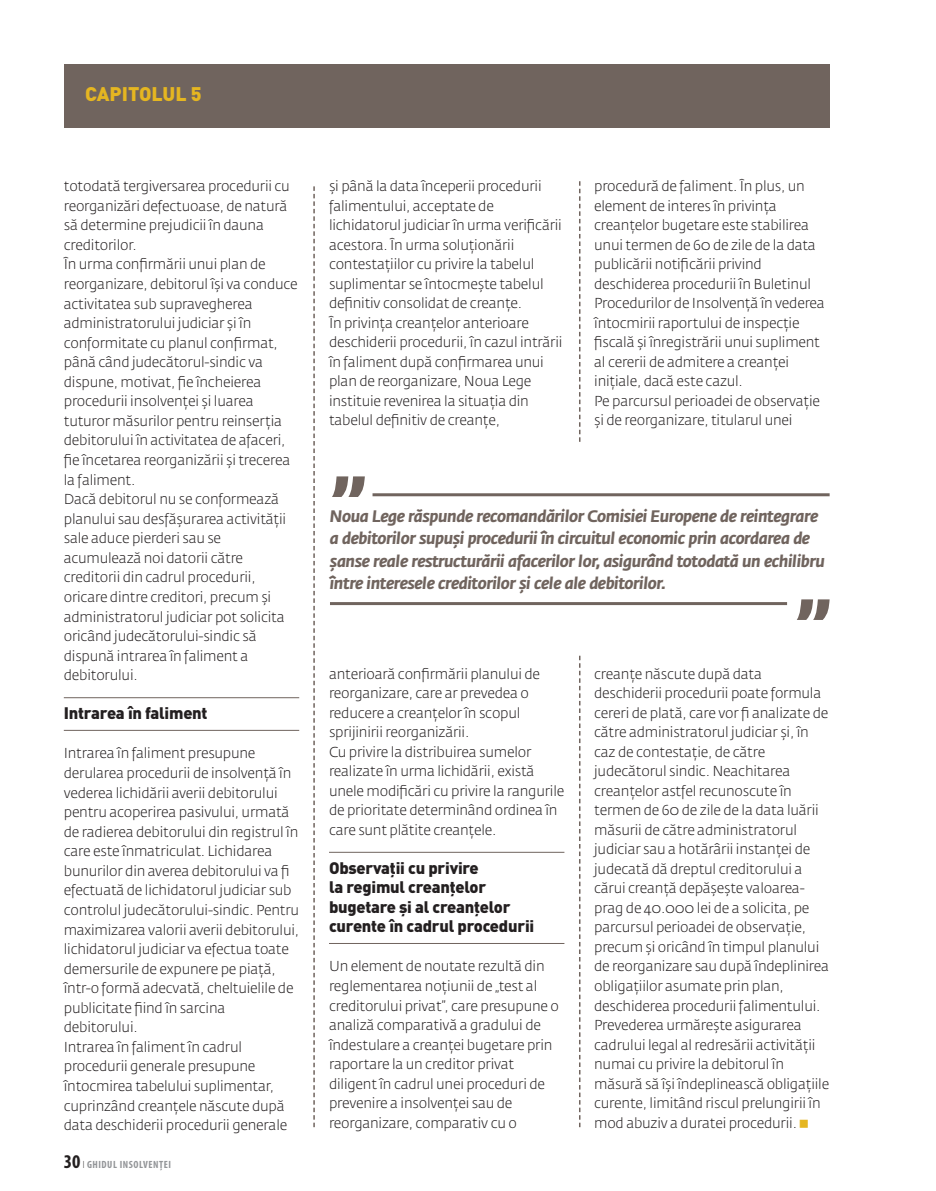
<style>
.page{position:relative;width:936px;height:1191px;background:#fff}
.page>*{position:absolute;margin:0;border:0;box-sizing:border-box;transform-origin:0 0}
.t1{font:900 19.5px "DIN Pro";color:#e5b621}
.t2{font:italic 700 16.5px/22.5px "Fedra Sans Std";letter-spacing:-.025em;color:#70645e}
.t3{font:900 16.5px/19.5px "DIN Pro";letter-spacing:-.015em;color:#231f20}
.t4{font:300 14.25px/19.5px "Fedra Sans Std";letter-spacing:-.015em;color:#231f20}
.t5{font:700 condensed 10.5px "Myriad Pro";letter-spacing:.05em;color:#939598}
.s1{font-size:19.5px;color:#231f20}
.s2{font-weight:400;color:#231f20}
</style>
<div class="page">
<hr style="left:64px;top:697px;width:235px;height:1px;background:#70645e">
<hr style="left:64px;top:730px;width:235px;height:1px;background:#70645e">
<hr style="left:329px;top:852px;width:235px;height:1px;background:#70645e">
<hr style="left:329px;top:943px;width:235px;height:1px;background:#70645e">
<div style="left:64px;top:64px;width:765px;height:64px;background:#70645e"></div>
<svg style="left:313px;top:186px;width:2px;height:941px"></svg>
<svg style="left:579px;top:181px;width:1px;height:946px"></svg>
<div style="left:330px;top:443px;width:499px;height:212px;background:#fff"></div>
<hr style="left:372px;top:493px;width:457px;height:3px;background:#70645e">
<hr style="left:330px;top:602px;width:457px;height:3px;background:#70645e">
<svg style="left:332px;top:476px;width:33px;height:21px"></svg>
<svg style="left:797px;top:599px;width:32px;height:21px"></svg>
<h1 class="t1" style="left:85px;top:87px;width:118px">caPitolul 5</h1>
<p class="t4" style="left:64px;top:178px;width:235px">totodată tergiversarea procedurii cu reorganizări defectuoase, de natură să determine prejudicii în dauna creditorilor.<br>În urma confirmării unui plan de reorganizare, debitorul îşi va conduce activitatea sub supravegherea administratorului judiciar şi în conformitate cu planul confirmat, până când judecătorul-sindic va dispune, motivat, fie încheierea procedurii insolvenţei şi luarea tuturor măsurilor pentru reinserţia debitorului în activitatea de afaceri, fie încetarea reorganizării şi trecerea la faliment.<br>Dacă debitorul nu se conformează planului sau desfăşurarea activităţii sale aduce pierderi sau se acumulează noi datorii către creditorii din cadrul procedurii, oricare dintre creditori, precum şi administratorul judiciar pot solicita oricând judecătorului-sindic să dispună intrarea în faliment a debitorului.</p>
<p class="t3" style="left:64px;top:705px;width:145px">intrarea în faliment</p>
<p class="t4" style="left:64px;top:745px;width:237px">Intrarea în faliment presupune derularea procedurii de insolvenţă în vederea lichidării averii debitorului pentru acoperirea pasivului, urmată de radierea debitorului din registrul în care este înmatriculat. Lichidarea bunurilor din averea debitorului va fi efectuată de lichidatorul judiciar sub controlul judecătorului-sindic. Pentru maximizarea valorii averii debitorului, lichidatorul judiciar va efectua toate demersurile de expunere pe piaţă, într-o formă adecvată, cheltuielile de publicitate fiind în sarcina debitorului.<br>Intrarea în faliment în cadrul procedurii generale presupune întocmirea tabelului suplimentar, cuprinzând creanţele născute după data deschiderii procedurii generale</p>
<p class="t5" style="left:64px;top:1161px;width:109px"><span class="s1">30</span> <span class="s2">I</span> GHIDUL INSOLVENŢEI</p>
<p class="t4" style="left:329px;top:178px;width:235px">şi până la data începerii procedurii falimentului, acceptate de lichidatorul judiciarîn urma verificării acestora. În urma soluţionării contestaţiilor cu privire la tabelul suplimentar se întocmeşte tabelul definitiv consolidat de creanţe.<br>În privinţa creanţelor anterioare deschiderii procedurii, în cazul intrării în faliment după confirmarea unui plan de reorganizare, Noua Lege instituie revenirea la situaţia din tabelul definitiv de creanţe,</p>
<p class="t4" style="left:594px;top:178px;width:232px">procedură de faliment. În plus, un element de interes în privinţa creanţelor bugetare este stabilirea unui termen de 60 de zile de la data publicării notificării privind deschiderea procedurii în Buletinul Procedurilor de Insolvenţă în vederea întocmirii raportului de inspecţie fiscală şi înregistrării unui supliment al cererii de admitere a creanţei iniţiale, dacă este cazul.<br>Pe parcursul perioadei de observaţie şi de reorganizare, titularul unei</p>
<p class="t2" style="left:330px;top:506px;width:496px">Noua Lege răspunde recomandărilor Comisiei Europene de reintegrare a debitorilor supuşi procedurii în circuitul economic prin acordarea de şanse reale restructurării afacerilor lor, asigurând totodată un echilibru între interesele creditorilor şi cele ale debitorilor.</p>
<p class="t4" style="left:329px;top:665px;width:237px">anterioară confirmării planului de reorganizare, care ar prevedea o reducere a creanţelorîn scopul sprijinirii reorganizării.<br>Cu privire la distribuirea sumelor realizate în urma lichidării, există unele modificări cu privire la rangurile de prioritate determinând ordinea în care sunt plătite creanţele.</p>
<p class="t3" style="left:329px;top:859px;width:207px">observaţii cu privire<br>la regimul creanţelor bugetare şi al creanţelor curente în cadrul procedurii</p>
<p class="t4" style="left:329px;top:958px;width:231px">Un element de noutate rezultă din reglementarea noţiunii de „test al creditorului privat”, care presupune o analiză comparativă a gradului de îndestulare a creanţei bugetare prin raportare la un creditor privat diligent în cadrul unei proceduri de prevenire a insolvenţei sau de reorganizare, comparativ cu o</p>
<p class="t4" style="left:594px;top:665px;width:236px">creanţe născute după data deschiderii procedurii poate formula cereri de plată, care vor fi analizate de către administratorul judiciar şi, în caz de contestaţie, de către judecătorul sindic. Neachitarea creanţelor astfel recunoscute în termen de 60 de zile de la data luării măsurii de către administratorul judiciar sau a hotărârii instanţei de judecată dă dreptul creditorului a cărui creanţă depăşeşte valoarea&shy;prag de 40.000 lei de a solicita, pe parcursul perioadei de observaţie, precum şi oricând în timpul planului de reorganizare sau după îndeplinirea obligaţiilor asumate prin plan, deschiderea procedurii falimentului.<br>Prevederea urmăreşte asigurarea cadrului legal al redresării activităţii numai cu privire la debitorul în măsură să îşi îndeplinească obligaţiile curente, limitând riscul prelungirii în mod abuziv a duratei procedurii.</p>
</div>
